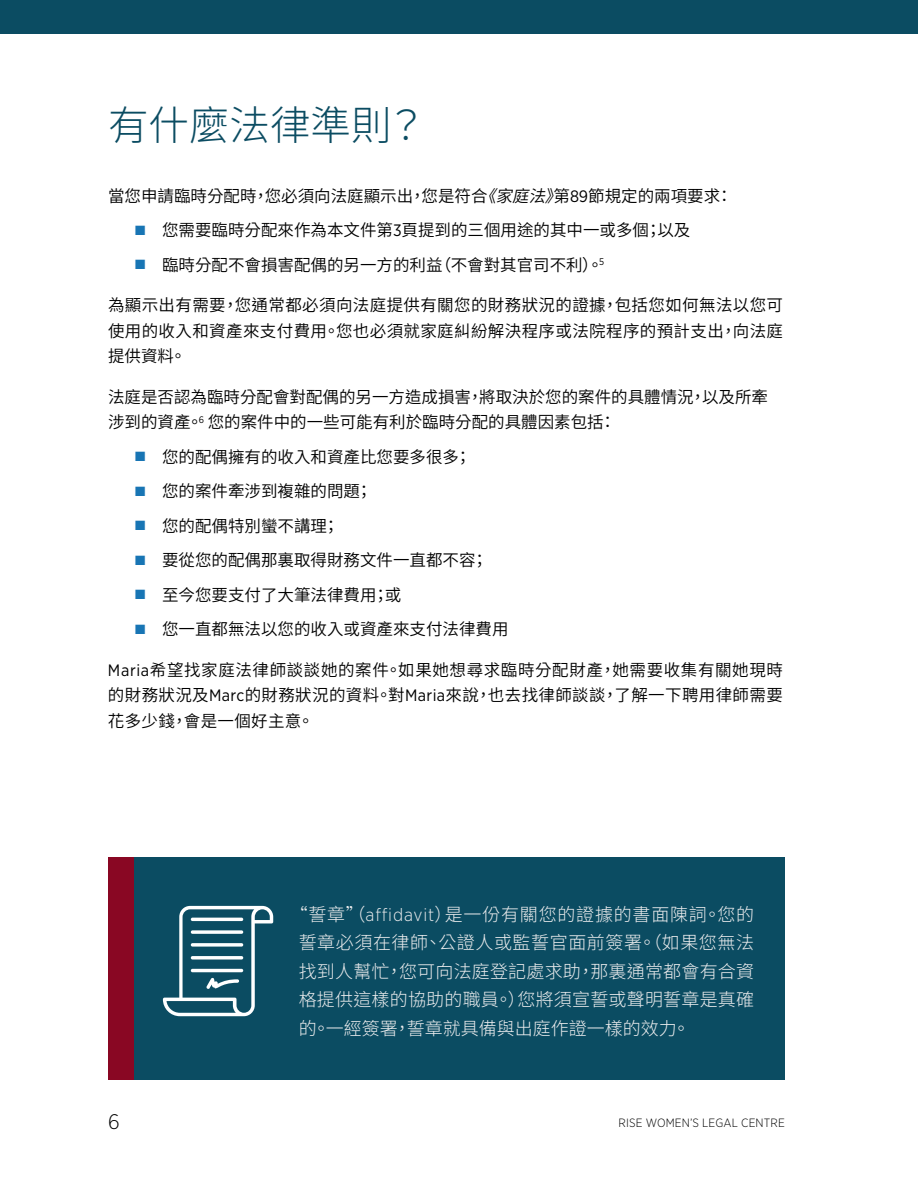
<style>
.page{position:relative;width:918px;height:1188px;background:#fff}
.page>*{position:absolute;margin:0;border:0;box-sizing:border-box;transform-origin:0 0}
.t1{font:300 40.5px "Source Han Sans TW";color:#0b4c62}
.t2{font:300 21px "Gotham Narrow";color:#000}
.t3{font:300 18px/28.5px "Source Han Sans TW";letter-spacing:.01em;color:#ededee;text-align:justify}
.t4{font:16.5px/25.5px "Source Han Sans TW";color:#000;text-align:justify}
.t5{font:300 12px "Gotham Narrow";letter-spacing:.01em;color:#000}
.s1{font-style:italic}
.s2{font-family:"Gotham Narrow"}
.s3{color:#1875b4}
</style>
<div class="page">
<div style="left:0;top:0;width:918px;height:34px;background:#0b4c62"></div>
<div style="left:108px;top:857px;width:677px;height:223px;background:#0b4c62"></div>
<div style="left:108px;top:857px;width:25px;height:223px;background:#890723"></div>
<svg style="left:163px;top:906px;width:110px;height:110px"></svg>
<h1 class="t1" style="left:108px;top:103px;width:320px">有什麼法律準則？</h1>
<p class="t4" style="left:108px;top:183px;width:626px">當您申請臨時分配時，您必須向法庭顯示出，您是符合<span class="s1">《家庭法》</span>第<span class="s2">89</span>節規定的兩項要求：</p>
<p class="t4" style="left:135px;top:218px;width:557px"><span class="s3">■</span> 您需要臨時分配來作為本文件第<span class="s2">3</span>頁提到的三個用途的其中一或多個；以及</p>
<p class="t4" style="left:135px;top:252px;width:471px"><span class="s3">■</span> 臨時分配不會損害配偶的另一方的利益（不會對其官司不利）。<sup>5</sup></p>
<p class="t4" style="left:108px;top:293px;width:677px">為顯示出有需要，您通常都必須向法庭提供有關您的財務狀況的證據，包括您如何無法以您可使用的收入和資產來支付費用。您也必須就家庭糾紛解決程序或法院程序的預計支出，向法庭提供資料。</p>
<p class="t4" style="left:108px;top:384px;width:662px">法庭是否認為臨時分配會對配偶的另一方造成損害，將取決於您的案件的具體情況，以及所牽涉到的資產。<sup>6</sup> 您的案件中的一些可能有利於臨時分配的具體因素包括：</p>
<p class="t4" style="left:135px;top:444px;width:338px"><span class="s3">■</span> 您的配偶擁有的收入和資產比您要多很多；</p>
<p class="t4" style="left:135px;top:479px;width:239px"><span class="s3">■</span> 您的案件牽涉到複雜的問題；</p>
<p class="t4" style="left:135px;top:513px;width:206px"><span class="s3">■</span> 您的配偶特別蠻不講理；</p>
<p class="t4" style="left:135px;top:548px;width:354px"><span class="s3">■</span> 要從您的配偶那裏取得財務文件一直都不容；</p>
<p class="t4" style="left:135px;top:582px;width:268px"><span class="s3">■</span> 至今您要支付了大筆法律費用；或</p>
<p class="t4" style="left:135px;top:617px;width:375px"><span class="s3">■</span> 您一直都無法以您的收入或資產來支付法律費用</p>
<p class="t4" style="left:108px;top:657px;width:677px"><span class="s2">Maria</span>希望找家庭法律師談談她的案件。如果她想尋求臨時分配財產，她需要收集有關她現時的財務狀況及<span class="s2">Marc</span>的財務狀況的資料。對<span class="s2">Maria</span>來說，也去找律師談談，了解一下聘用律師需要花多少錢，會是一個好主意。</p>
<p class="t3" style="left:299px;top:900px;width:457px;text-indent:-9px">“誓章”（<span class="s2">affidavit</span>）是一份有關您的證據的書面陳詞。您的誓章必須在律師、公證人或監誓官面前簽署。（如果您無法找到人幫忙，您可向法庭登記處求助，那裏通常都會有合資格提供這樣的協助的職員。）您將須宣誓或聲明誓章是真確的。一經簽署，誓章就具備與出庭作證一樣的效力。</p>
<p class="t2" style="left:108px;top:1109px;width:13px">6</p>
<p class="t5" style="left:619px;top:1116px;width:168px">RISE WOMEN’S LEGAL CENTRE</p>
</div>
